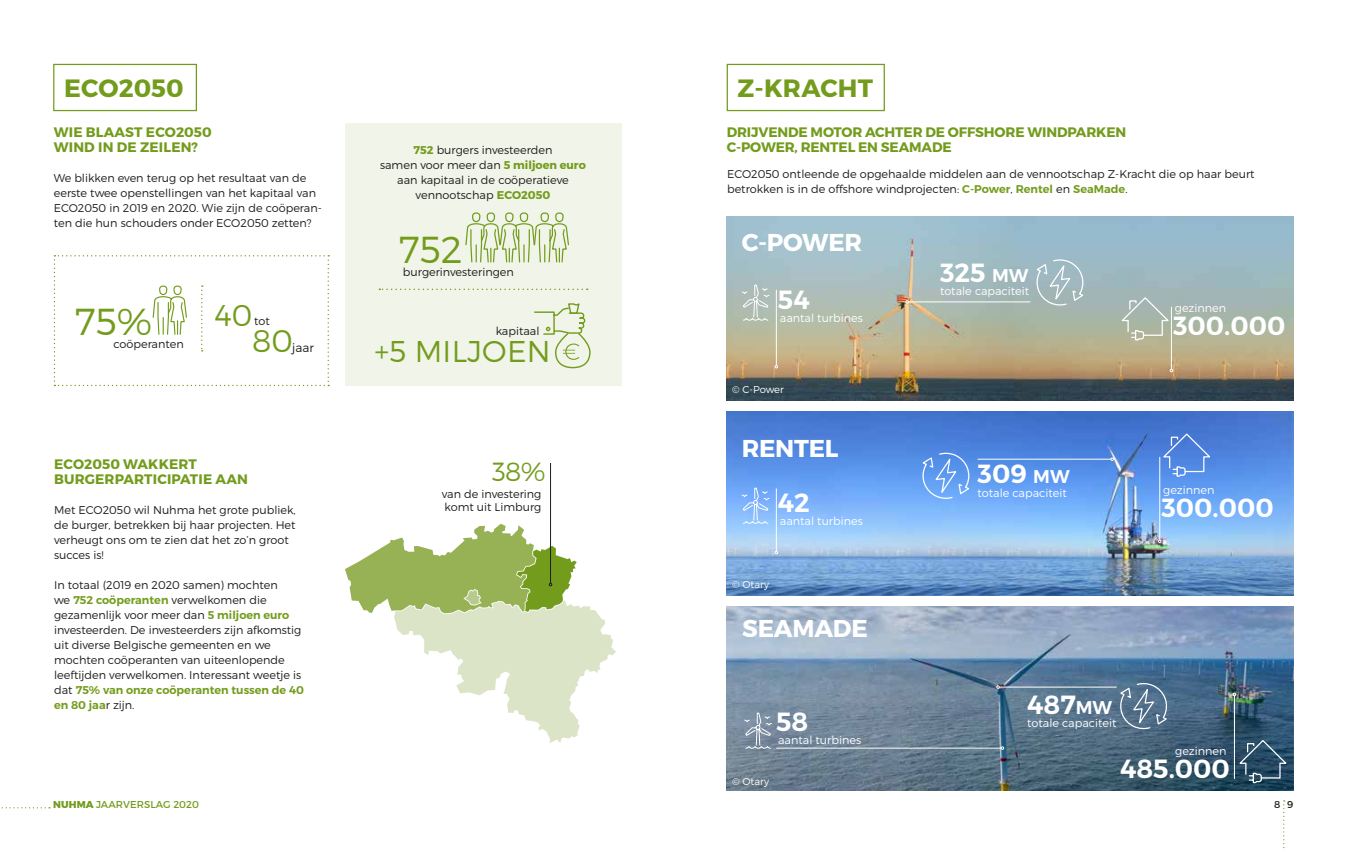
<style>
.page{position:relative;width:1347px;height:851px;background:#fff}
.page>*{position:absolute;margin:0;border:0;box-sizing:border-box;transform-origin:0 0}
.t1{font:300 37.5px "Montserrat";color:#739c1d}
.t2{font:300 31.25px "Montserrat";color:#739c1d}
.t3{font:300 30px "Montserrat";letter-spacing:.01em;color:#739c1d}
.t4{font:600 26.25px "Montserrat";color:#fff}
.t5{font:300 26.25px "Montserrat";color:#739c1d}
.t6{font:700 25px "Montserrat";letter-spacing:.005em;color:#739c1d}
.t7{font:700 24.38px "Montserrat";letter-spacing:-.01em;color:#fff}
.t8{font:700 13.75px/15px "Montserrat";letter-spacing:.01em;color:#739c1d}
.t9{font:700 13.75px/15px "Montserrat";letter-spacing:-.01em;color:#739c1d}
.t10{font:300 12.12px "Montserrat";color:#1d1d1b}
.t11{font:300 11.25px/15px "Montserrat";color:#1d1d1b}
.t12{font:300 11.25px "Montserrat";color:#fff}
.t13{font:10px "Montserrat";letter-spacing:.01em;color:#739c1d}
.t14{font:300 10px "Montserrat";color:#fff}
.t15{font:10px "Montserrat";color:#1d1d1b}
.s1{font-weight:700;color:#739c1d}
.s2{font-weight:600;color:#739c1d}
.s3{font-size:18.38px}
.s4{font-weight:800}
</style>
<div class="page">
<svg style="left:1px;top:807px;width:49px;height:1px"></svg>
<svg style="left:1283px;top:800px;width:1px;height:51px"></svg>
<div style="left:345px;top:123px;width:276px;height:263px;background:#f1f4e9"></div>
<svg style="left:465px;top:212px;width:104px;height:51px"></svg>
<svg style="left:534px;top:303px;width:57px;height:66px"></svg>
<svg style="left:379px;top:288px;width:208px;height:2px"></svg>
<svg style="left:54px;top:255px;width:275px;height:131px"></svg>
<hr style="left:550px;top:463px;width:1px;height:120px;background:#1d1d1b">
<svg style="left:345px;top:523px;width:271px;height:220px"></svg>
<div style="left:53px;top:64px;width:144px;height:47px;border:1px solid #739c1d"></div>
<img style="left:726px;top:216px;width:567px;height:185px">
<img style="left:726px;top:411px;width:567px;height:185px">
<img style="left:726px;top:606px;width:567px;height:184px">
<div style="left:726px;top:64px;width:159px;height:47px;border:1px solid #739c1d"></div>
<svg style="left:1117px;top:683px;width:52px;height:46px;background:#668199"></svg>
<svg style="left:1034px;top:259px;width:52px;height:46px;background:#abc0c4"></svg>
<svg style="left:920px;top:452px;width:52px;height:46px;background:#71a6f0"></svg>
<svg style="left:1237px;top:738px;width:51px;height:45px;background:#395a71"></svg>
<svg style="left:1119px;top:296px;width:52px;height:45px;background:#afbbae"></svg>
<svg style="left:1160px;top:432px;width:52px;height:45px;background:#5d8ddf"></svg>
<svg style="left:741px;top:284px;width:29px;height:37px"></svg>
<svg style="left:741px;top:487px;width:29px;height:37px"></svg>
<svg style="left:743px;top:712px;width:29px;height:37px"></svg>
<hr style="left:776px;top:290px;width:1px;height:75px;background:#fff">
<svg style="left:774px;top:365px;width:4px;height:3px"></svg>
<hr style="left:776px;top:488px;width:1px;height:63px;background:#fff">
<svg style="left:774px;top:550px;width:4px;height:4px"></svg>
<hr style="left:1171px;top:307px;width:1px;height:62px;background:#fff">
<svg style="left:1169px;top:369px;width:4px;height:3px"></svg>
<hr style="left:1159px;top:457px;width:1px;height:83px;background:#fff">
<hr style="left:1234px;top:695px;width:1px;height:83px;background:#fff">
<svg style="left:1232px;top:692px;width:4px;height:4px"></svg>
<hr style="left:776px;top:747px;width:225px;height:1px;background:#fff">
<hr style="left:908px;top:301px;width:122px;height:1px;background:#fff">
<hr style="left:977px;top:459px;width:133px;height:1px;background:#fff">
<hr style="left:999px;top:686px;width:117px;height:1px;background:#fff">
<h3 class="t6" style="left:64px;top:72px;width:121px">ECO2050</h3>
<h3 class="t6" style="left:737px;top:72px;width:137px">Z-KRACHT</h3>
<p class="t8" style="left:54px;top:125px;width:159px">WIE BLAAST ECO2050<br>WIND IN DE ZEILEN?</p>
<p class="t11" style="left:54px;top:170px;width:269px">We blikken even terug op het resultaat van de eerste twee openstellingen van het kapitaal van ECO2050 in 2019 en 2020. Wie zijn de coöperan&shy;ten die hun schouders onder ECO2050 zetten?</p>
<p class="t11" style="left:380px;top:142px;width:207px;text-align:center"><span class="s1">752</span> burgers investeerden<br>samen voor meer dan <span class="s1">5 miljoen euro </span>aan kapitaal in de coöperatieve vennootschap <span class="s1">ECO2050</span></p>
<p class="t9" style="left:726px;top:125px;width:401px">DRIJVENDE MOTOR ACHTER DE OFFSHORE WINDPARKEN<br>C-POWER, RENTEL EN SEAMADE</p>
<p class="t11" style="left:727px;top:166px;width:529px">ECO2050 ontleende de opgehaalde middelen aan de vennootschap Z-Kracht die op haar beurt betrokken is in de offshore windprojecten: <span class="s2">C-Power</span>, <span class="s2">Rentel</span> en <span class="s2">SeaMade</span>.</p>
<h1 class="t1" style="left:399px;top:226px;width:65px">752</h1>
<p class="t11" style="left:403px;top:264px;width:112px">burgerinvesteringen</p>
<h3 class="t7" style="left:741px;top:227px;width:122px">C-POWER</h3>
<h3 class="t4" style="left:940px;top:257px;width:90px">325 <span class="s3">MW</span></h3>
<h1 class="t1" style="left:75px;top:299px;width:79px">75%</h1>
<h3 class="t3" style="left:214px;top:296px;width:39px">40</h3>
<p class="t11" style="left:254px;top:313px;width:17px">tot</p>
<h2 class="t2" style="left:252px;top:321px;width:42px">80</h2>
<p class="t11" style="left:114px;top:336px;width:72px">coöperanten</p>
<p class="t10" style="left:292px;top:340px;width:23px">jaar</p>
<p class="t11" style="left:496px;top:323px;width:45px">kapitaal</p>
<h3 class="t3" style="left:374px;top:333px;width:178px">+5 MILJOEN</h3>
<h3 class="t4" style="left:778px;top:283px;width:33px">54</h3>
<p class="t12" style="left:780px;top:311px;width:85px">aantal turbines</p>
<p class="t12" style="left:940px;top:284px;width:91px">totale capaciteit</p>
<p class="t12" style="left:1174px;top:301px;width:53px">gezinnen</p>
<h3 class="t4" style="left:1173px;top:310px;width:114px">300.000</h3>
<p class="t14" style="left:732px;top:383px;width:53px">© C-Power</p>
<h3 class="t7" style="left:741px;top:432px;width:98px">RENTEL</h3>
<p class="t8" style="left:54px;top:457px;width:195px">ECO2050 WAKKERT<br>BURGERPARTICIPATIE AAN</p>
<p class="t11" style="left:54px;top:502px;width:243px">Met ECO2050 wil Nuhma het grote publiek, de burger, betrekken bij haar projecten. Het verheugt ons om te zien dat het zo’n groot succes is!</p>
<p class="t11" style="left:54px;top:577px;width:251px">In totaal (2019 en 2020 samen) mochten<br>we <span class="s2">752 coöperanten</span> verwelkomen die gezamenlijk voor meer dan <span class="s2">5 miljoen euro </span>investeerden. De investeerders zijn afkomstig uit diverse Belgische gemeenten en we mochten coöperanten van uiteenlopende leeftijden verwelkomen. Interessant weetje is dat <span class="s2">75% van onze coöperanten tussen de 40 en 80 jaa</span>r zijn.</p>
<h3 class="t5" style="left:492px;top:456px;width:55px">38%</h3>
<p class="t11" style="left:442px;top:487px;width:101px;line-height:12.5px">van de investering komt uit Limburg</p>
<h3 class="t4" style="left:778px;top:486px;width:33px">42</h3>
<p class="t12" style="left:780px;top:513px;width:85px">aantal turbines</p>
<p class="t14" style="left:732px;top:578px;width:39px">© Otary</p>
<h3 class="t7" style="left:742px;top:613px;width:127px">SEAMADE</h3>
<h3 class="t4" style="left:776px;top:705px;width:34px">58</h3>
<h3 class="t4" style="left:977px;top:457px;width:94px">309 <span class="s3">MW</span></h3>
<p class="t12" style="left:977px;top:486px;width:91px">totale capaciteit</p>
<p class="t12" style="left:1163px;top:483px;width:53px">gezinnen</p>
<h3 class="t4" style="left:1161px;top:491px;width:114px">300.000</h3>
<h3 class="t4" style="left:1027px;top:688px;width:86px">487<span class="s3">MW</span></h3>
<p class="t12" style="left:1027px;top:715px;width:91px">totale capaciteit</p>
<p class="t12" style="left:778px;top:733px;width:85px">aantal turbines</p>
<p class="t12" style="left:1175px;top:744px;width:53px">gezinnen</p>
<p class="t14" style="left:732px;top:775px;width:39px">© Otary</p>
<h3 class="t4" style="left:1120px;top:752px;width:111px">485.000</h3>
<p class="t13" style="left:53px;top:798px;width:147px"><span class="s4">NUHMA</span> JAARVERSLAG 2020</p>
<p class="t15" style="left:1274px;top:798px;width:20px">8 9</p>
</div>
